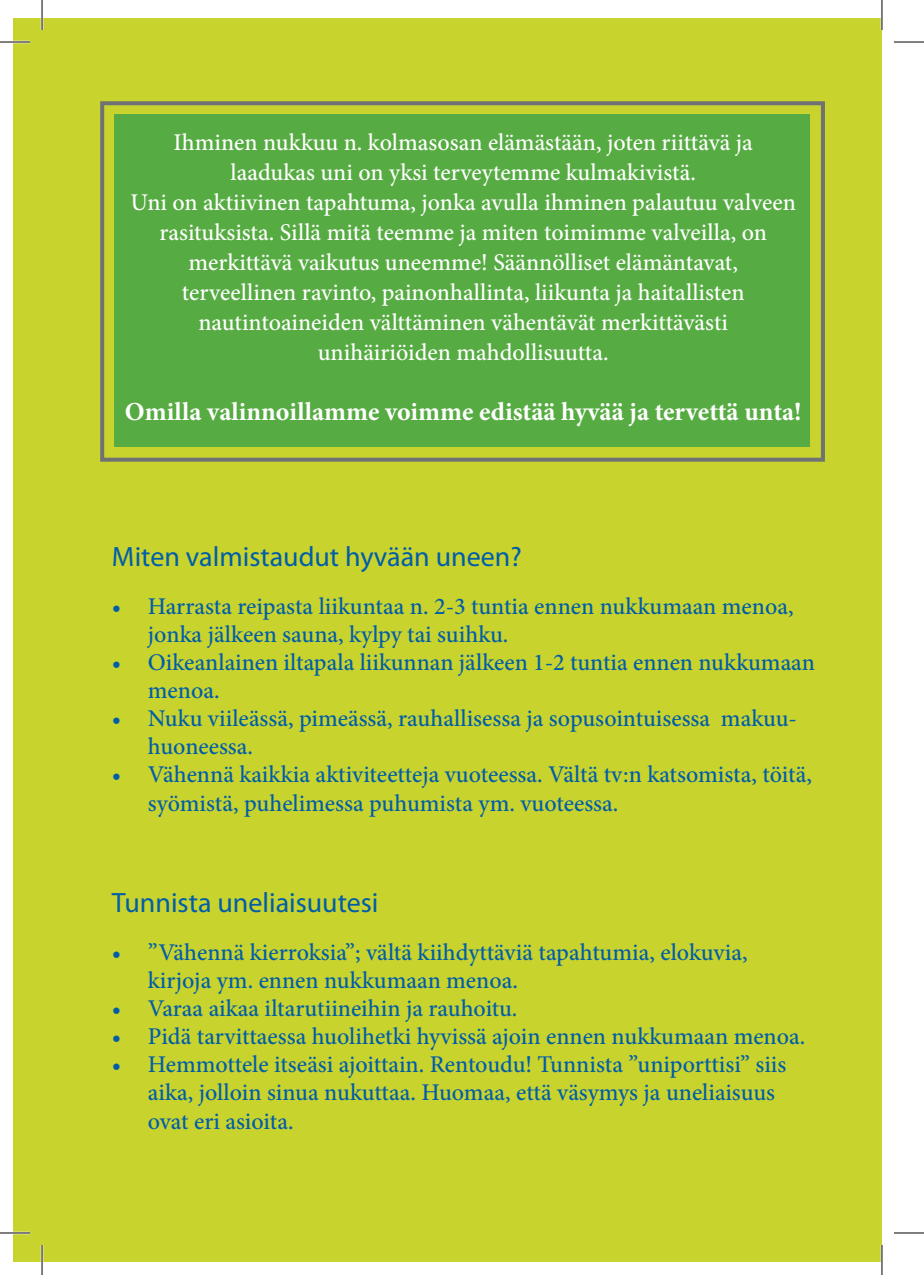
<style>
.page{position:relative;width:924px;height:1275px;background:#fff}
.page>*{position:absolute;margin:0;border:0;box-sizing:border-box;transform-origin:0 0}
.t1{font:28px "Myriad Pro";color:#005da8}
.t2{font:700 26px "Minion Pro";color:#fff}
.t3{font:500 24px/28px "Minion Pro";color:#005da8}
.t4{font:500 24px/30px "Minion Pro";color:#fff;text-align:center}
</style>
<div class="page">
<div style="left:14px;top:18px;width:867px;height:1243px;background:#c8d32e"></div>
<div style="left:100px;top:101px;width:724px;height:361px;border:4px solid #707173"></div>
<div style="left:114px;top:114px;width:695px;height:332px;background:#56ac42"></div>
<hr style="left:0;top:41px;width:30px;height:2px;background:#fff">
<hr style="left:0;top:1231px;width:30px;height:3px;background:#fff">
<hr style="left:41px;top:0;width:2px;height:30px;background:#fff">
<hr style="left:41px;top:1245px;width:2px;height:30px;background:#fff">
<hr style="left:880px;top:0;width:2px;height:30px;background:#fff">
<hr style="left:880px;top:1245px;width:2px;height:30px;background:#fff">
<hr style="left:0;top:42px;width:30px;height:1px;background:#000">
<hr style="left:893px;top:42px;width:30px;height:1px;background:#000">
<hr style="left:0;top:1232px;width:30px;height:1px;background:#000">
<hr style="left:893px;top:1232px;width:30px;height:1px;background:#000">
<hr style="left:42px;top:0;width:1px;height:30px;background:#000">
<hr style="left:42px;top:1245px;width:1px;height:30px;background:#000">
<hr style="left:881px;top:0;width:1px;height:30px;background:#000">
<hr style="left:881px;top:1245px;width:1px;height:30px;background:#000">
<p class="t4" style="left:131px;top:128px;width:666px">Ihminen nukkuu n. kolmasosan elämästään, joten riittävä ja laadukas uni on yksi terveytemme kulmakivistä.<br>Uni on aktiivinen tapahtuma, jonka avulla ihminen palautuu valveen rasituksista. Sillä mitä teemme ja miten toimimme valveilla, on merkittävä vaikutus uneemme! Säännölliset elämäntavat, terveellinen ravinto, painonhallinta, liikunta ja haitallisten nautintoaineiden välttäminen vähentävät merkittävästi unihäiriöiden mahdollisuutta.</p>
<p class="t2" style="left:125px;top:394px;width:678px">Omilla valinnoillamme voimme edistää hyvää ja tervettä unta!</p>
<p class="t1" style="left:112px;top:539px;width:411px">Miten valmistaudut hyvään uneen?</p>
<p class="t3" style="left:148px;top:593px;width:647px;text-indent:-36px">• Harrasta reipasta liikuntaa n. 2-3 tuntia ennen nukkumaan menoa, jonka jälkeen sauna, kylpy tai suihku.</p>
<p class="t3" style="left:148px;top:649px;width:668px;text-indent:-36px">• Oikeanlainen iltapala liikunnan jälkeen 1-2 tuntia ennen nukkumaan menoa.</p>
<p class="t3" style="left:148px;top:705px;width:650px;text-indent:-36px">• Nuku viileässä, pimeässä, rauhallisessa ja sopusointuisessa makuu&shy;huoneessa.</p>
<p class="t3" style="left:148px;top:760px;width:665px;line-height:28.8px;text-indent:-36px">• Vähennä kaikkia aktiviteetteja vuoteessa. Vältä tv:n katsomista, töitä, syömistä, puhelimessa puhumista ym. vuoteessa.</p>
<p class="t1" style="left:112px;top:885px;width:268px">Tunnista uneliaisuutesi</p>
<p class="t3" style="left:148px;top:938px;width:601px;text-indent:-36px">• ”Vähennä kierroksia”; vältä kiihdyttäviä tapahtumia, elokuvia, kirjoja ym. ennen nukkumaan menoa.</p>
<p class="t3" style="left:112px;top:994px;width:407px">• Varaa aikaa iltarutiineihin ja rauhoitu.</p>
<p class="t3" style="left:112px;top:1022px;width:694px">• Pidä tarvittaessa huolihetki hyvissä ajoin ennen nukkumaan menoa.</p>
<p class="t3" style="left:148px;top:1050px;width:639px;text-indent:-36px">• Hemmottele itseäsi ajoittain. Rentoudu! Tunnista ”uniporttisi” siis aika, jolloin sinua nukuttaa. Huomaa, että väsymys ja uneliaisuus ovat eri asioita.</p>
</div>
